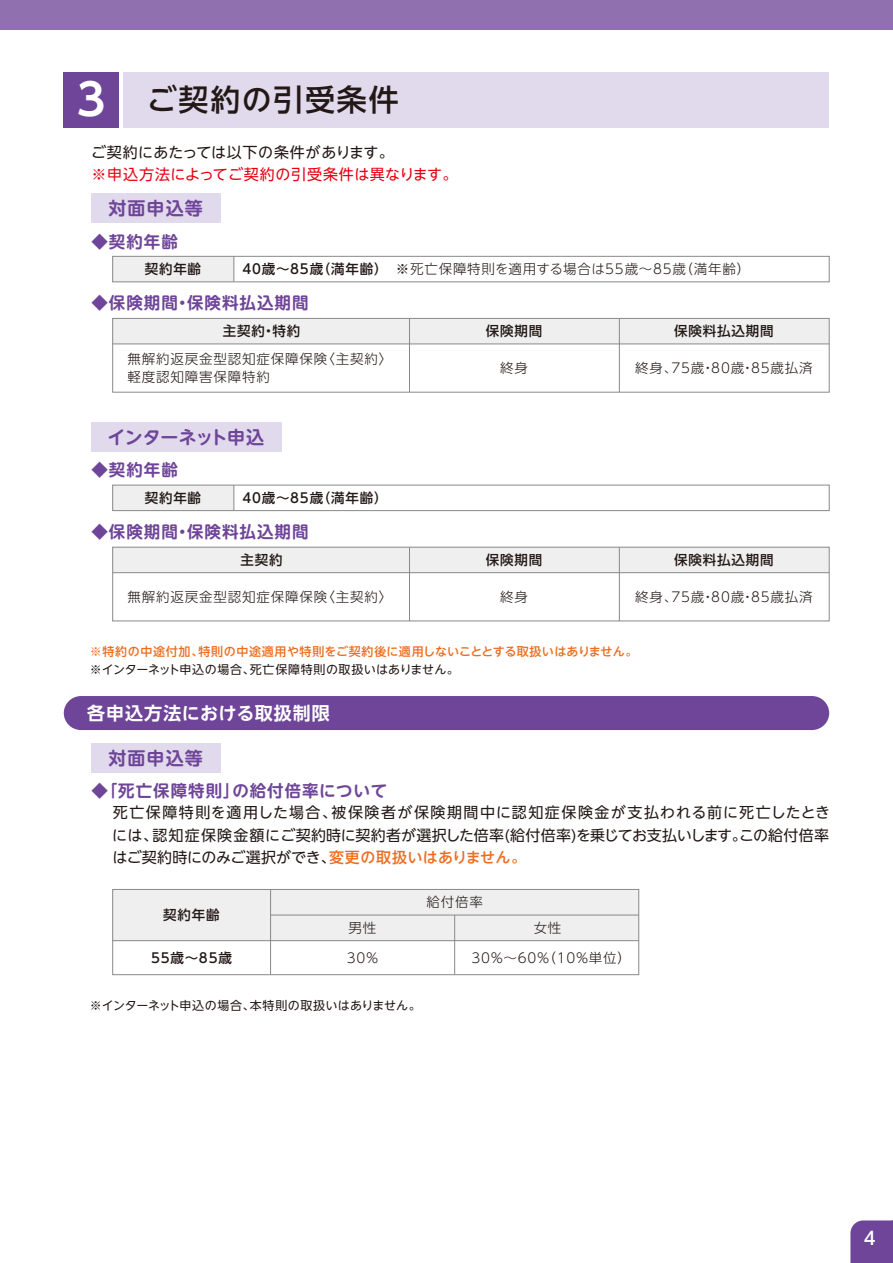
<style>
.page{position:relative;width:893px;height:1263px;background:#fff}
.page>*{position:absolute;margin:0;border:0;box-sizing:border-box;transform-origin:0 0}
.t1{font:700 43.5px "UD Shin Go NT Pro De";color:#fff}
.t2{font:500 30px "UD Shin Go NT Pro";letter-spacing:.06em;color:#221815}
.t3{font:700 18px "UD Shin Go NT Pro De";letter-spacing:.06em;color:#fff}
.t4{font:700 18px "UD Shin M Go Pro De";letter-spacing:.06em;color:#6e4598}
.t5{font:700 18px "UD Shin M Go Pro De";letter-spacing:-.025em;color:#6e4598}
.t6{font:500 18px "UD Shin Go NT Pro";color:#fff}
.t7{font:700 16.5px "UD Shin M Go Pro De";letter-spacing:.06em;color:#6e4598}
.t8{font:15px/22.5px "UD Shin Go NT Pro";letter-spacing:.005em;color:#221815;text-align:justify}
.t9{font:15px "UD Shin Go NT Pro";letter-spacing:.03em;color:#e60012}
.t10{font:15px "UD Shin Go NT Pro";letter-spacing:.025em;color:#221815}
.t11{font:300 13.5px/18px "UD Shin Go NT Pro";letter-spacing:.06em;color:#221815}
.t12{font:500 13.5px "UD Shin Go NT Pro";letter-spacing:.06em;color:#221815}
.t13{font:12px "UD Shin Go NT Pro";letter-spacing:.025em;color:#221815}
.t14{font:500 12px "UD Shin Go NT Pro";letter-spacing:.04em;color:#ed6d1f}
.s1{font-weight:500}
.s2{font-weight:500;color:#ed6d1f}
</style>
<div class="page">
<div style="left:0;top:0;width:893px;height:30px;background:#9070af"></div>
<div style="left:91px;top:193px;width:130px;height:30px;background:#e1d9ec"></div>
<div style="left:123px;top:72px;width:706px;height:56px;background:#e1d9ec"></div>
<div style="left:64px;top:72px;width:55px;height:56px;background:#6e4598"></div>
<div style="left:113px;top:256px;width:121px;height:26px;background:#efefef"></div>
<svg style="left:233px;top:258px;width:1px;height:22px"></svg>
<div style="left:112px;top:256px;width:718px;height:26px;border:1px solid #898989"></div>
<div style="left:113px;top:318px;width:716px;height:26px;background:#efefef"></div>
<div style="left:112px;top:318px;width:718px;height:75px;border:1px solid #898989"></div>
<hr style="left:619px;top:318px;width:1px;height:74px;background:#898989">
<hr style="left:409px;top:318px;width:1px;height:74px;background:#898989">
<hr style="left:113px;top:344px;width:716px;height:1px;background:#898989">
<div style="left:91px;top:422px;width:191px;height:29px;background:#e1d9ec"></div>
<div style="left:113px;top:485px;width:121px;height:26px;background:#efefef"></div>
<svg style="left:233px;top:487px;width:1px;height:22px"></svg>
<div style="left:112px;top:485px;width:718px;height:26px;border:1px solid #898989"></div>
<div style="left:113px;top:547px;width:716px;height:26px;background:#efefef"></div>
<div style="left:112px;top:547px;width:718px;height:74px;border:1px solid #898989"></div>
<hr style="left:619px;top:547px;width:1px;height:74px;background:#898989">
<hr style="left:409px;top:547px;width:1px;height:74px;background:#898989">
<hr style="left:113px;top:572px;width:716px;height:1px;background:#898989">
<div style="left:91px;top:743px;width:129px;height:29px;background:#e1d9ec"></div>
<div style="left:64px;top:696px;width:765px;height:34px;background:#6e4598;border-radius:17px"></div>
<div style="left:113px;top:889px;width:526px;height:52px;background:#efefef"></div>
<div style="left:112px;top:889px;width:527px;height:86px;border:1px solid #898989"></div>
<hr style="left:271px;top:915px;width:368px;height:1px;background:#898989">
<hr style="left:112px;top:940px;width:527px;height:1px;background:#898989">
<hr style="left:270px;top:889px;width:1px;height:86px;background:#898989">
<hr style="left:454px;top:915px;width:1px;height:60px;background:#898989">
<div style="left:850px;top:1220px;width:43px;height:43px;background:#6e4598"></div>
<h1 class="t1" style="left:77px;top:64px;width:30px">3</h1>
<h2 class="t2" style="left:147px;top:76px;width:253px">ご契約の引受条件</h2>
<p class="t10" style="left:91px;top:140px;width:304px">ご契約にあたっては以下の条件があります。</p>
<p class="t9" style="left:91px;top:162px;width:368px">※申込方法によってご契約の引受条件は異なります。</p>
<h3 class="t4" style="left:108px;top:193px;width:96px">対面申込等</h3>
<p class="t7" style="left:91px;top:228px;width:88px">◆契約年齢</p>
<p class="t11" style="left:242px;top:260px;width:509px"><span class="s1">40歳～85歳（満年齢）　※</span>死亡保障特則を適用する場合は55歳～85歳（満年齢）</p>
<p class="t7" style="left:91px;top:289px;width:219px">◆保険期間・保険料払込期間</p>
<p class="t12" style="left:223px;top:320px;width:79px">主契約・特約</p>
<p class="t12" style="left:486px;top:320px;width:58px">保険期間</p>
<p class="t12" style="left:674px;top:320px;width:101px">保険料払込期間</p>
<p class="t11" style="left:128px;top:350px;width:266px">無解約返戻金型認知症保障保険〈主契約〉軽度認知障害保障特約</p>
<p class="t11" style="left:500px;top:359px;width:29px">終身</p>
<p class="t11" style="left:635px;top:359px;width:179px">終身、75歳・80歳・85歳払済</p>
<p class="t12" style="left:145px;top:258px;width:58px">契約年齢</p>
<h3 class="t5" style="left:108px;top:422px;width:158px">インターネット申込</h3>
<p class="t7" style="left:91px;top:456px;width:88px">◆契約年齢</p>
<p class="t12" style="left:242px;top:487px;width:147px">40歳～85歳（満年齢）</p>
<p class="t7" style="left:91px;top:518px;width:219px">◆保険期間・保険料払込期間</p>
<p class="t12" style="left:240px;top:548px;width:44px">主契約</p>
<p class="t12" style="left:486px;top:548px;width:58px">保険期間</p>
<p class="t12" style="left:674px;top:548px;width:101px">保険料払込期間</p>
<p class="t11" style="left:128px;top:587px;width:266px">無解約返戻金型認知症保障保険〈主契約〉</p>
<p class="t11" style="left:500px;top:587px;width:29px">終身</p>
<p class="t11" style="left:635px;top:587px;width:179px">終身、75歳・80歳・85歳払済</p>
<p class="t12" style="left:145px;top:487px;width:58px">契約年齢</p>
<p class="t14" style="left:90px;top:642px;width:549px">※特約の中途付加、特則の中途適用や特則をご契約後に適用しないこととする取扱いはありません。</p>
<p class="t13" style="left:90px;top:660px;width:371px">※インターネット申込の場合、死亡保障特則の取扱いはありません。</p>
<h3 class="t3" style="left:87px;top:699px;width:244px">各申込方法における取扱制限</h3>
<h3 class="t4" style="left:108px;top:744px;width:96px">対面申込等</h3>
<p class="t7" style="left:92px;top:778px;width:297px">◆「死亡保障特則」の給付倍率について</p>
<p class="t8" style="left:112px;top:801px;width:719px">死亡保障特則を適用した場合、被保険者が保険期間中に認知症保険金が支払われる前に死亡したときには、認知症保険金額にご契約時に契約者が選択した倍率(給付倍率)を乗じてお支払いします。この給付倍率はご契約時にのみご選択ができ、<span class="s2">変更の取扱いはありません。</span></p>
<p class="t12" style="left:163px;top:904px;width:58px">契約年齢</p>
<p class="t12" style="left:151px;top:947px;width:82px">55歳～85歳</p>
<p class="t11" style="left:426px;top:893px;width:58px">給付倍率</p>
<p class="t11" style="left:349px;top:918px;width:29px">男性</p>
<p class="t11" style="left:534px;top:918px;width:29px">女性</p>
<p class="t11" style="left:347px;top:948px;width:34px">30％</p>
<p class="t11" style="left:471px;top:948px;width:161px">30％～60％（10％単位）</p>
<p class="t13" style="left:90px;top:995px;width:332px">※インターネット申込の場合、本特則の取扱いはありません。</p>
<h3 class="t6" style="left:864px;top:1223px;width:13px">4</h3>
</div>
